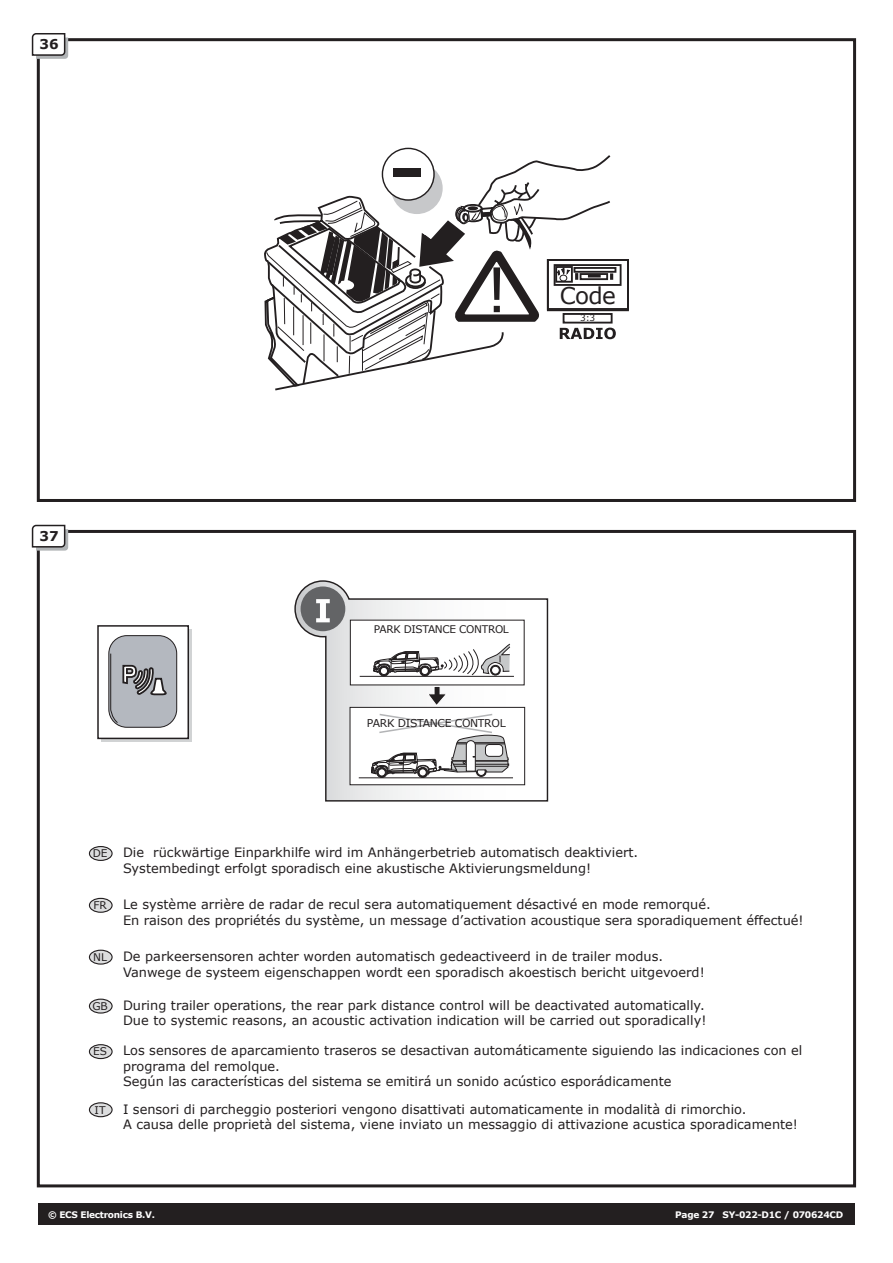
<style>
.page{position:relative;width:893px;height:1263px;background:#fff}
.page>*{position:absolute;margin:0;border:0;box-sizing:border-box;transform-origin:0 0}
.t1{font:61.5px "Verdana";color:#231f20}
.t2{font:23.1px "Verdana";color:#231f20}
.t3{font:700 13.5px "Verdana";color:#231f20}
.t4{font:12.9px/15.5px "Verdana";color:#231f20}
.t5{font:10.8px "Verdana";letter-spacing:-.03em;color:#231f20}
.t6{font:10.65px "Verdana";color:#231f20}
.t7{font:10.5px "Verdana";letter-spacing:-.03em;color:#231f20}
.t8{font:700 9px "Verdana";letter-spacing:-.03em;color:#fff}
.t9{font:9px "Verdana";color:#231f20}
.s1{font-size:10.65px}
</style>
<div class="page">
<div style="left:38px;top:1203px;width:817px;height:21px;background:#231f20"></div>
<div style="left:37px;top:38px;width:819px;height:464px;border:3px solid #231f20"></div>
<svg style="left:31px;top:33px;width:37px;height:26px"></svg>
<div style="left:89px;top:846px;width:23px;height:14px;background:#dcddde;border-radius:50%"></div>
<div style="left:89px;top:846px;width:24px;height:15px;border:1px solid #231f20;border-radius:50%"></div>
<div style="left:89px;top:898px;width:23px;height:14px;background:#dcddde;border-radius:50%"></div>
<div style="left:89px;top:898px;width:24px;height:15px;border:1px solid #231f20;border-radius:50%"></div>
<div style="left:89px;top:950px;width:23px;height:14px;background:#dcddde;border-radius:50%"></div>
<div style="left:89px;top:950px;width:24px;height:15px;border:1px solid #231f20;border-radius:50%"></div>
<div style="left:89px;top:999px;width:23px;height:14px;background:#dcddde;border-radius:50%"></div>
<div style="left:89px;top:998px;width:24px;height:15px;border:1px solid #231f20;border-radius:50%"></div>
<div style="left:89px;top:1045px;width:23px;height:13px;background:#dcddde;border-radius:50%"></div>
<div style="left:89px;top:1044px;width:24px;height:15px;border:1px solid #231f20;border-radius:50%"></div>
<div style="left:89px;top:1103px;width:23px;height:14px;background:#dcddde;border-radius:50%"></div>
<div style="left:89px;top:1102px;width:24px;height:15px;border:1px solid #231f20;border-radius:50%"></div>
<svg style="left:101px;top:629px;width:90px;height:112px"></svg>
<div style="left:97px;top:625px;width:92px;height:114px;background:#fff;border:2px solid #231f20"></div>
<div style="left:109px;top:636px;width:68px;height:91px;background:#b4b8bf;border-radius:18px"></div>
<div style="left:108px;top:635px;width:69px;height:93px;border:1px solid #231f20;border-radius:18px"></div>
<svg style="left:110px;top:625px;width:56px;height:98px"></svg>
<svg style="left:294px;top:580px;width:255px;height:222px"></svg>
<div style="left:301px;top:586px;width:44px;height:45px;background:#636466;border-radius:50%"></div>
<svg style="left:316px;top:599px;width:14px;height:23px"></svg>
<div style="left:350px;top:707px;width:175px;height:78px;background:#fff"></div>
<div style="left:350px;top:707px;width:175px;height:78px;border:1px solid #231f20"></div>
<div style="left:350px;top:620px;width:174px;height:65px;background:#fff"></div>
<hr style="left:360px;top:676px;width:154px;height:1px;background:#231f20">
<hr style="left:359px;top:777px;width:154px;height:1px;background:#231f20">
<svg style="left:373px;top:643px;width:138px;height:63px"></svg>
<div style="left:420px;top:666px;width:10px;height:10px;border:1px solid #231f20;border-radius:50%"></div>
<div style="left:421px;top:667px;width:7px;height:7px;background:#fff;border-radius:50%"></div>
<div style="left:421px;top:667px;width:8px;height:8px;border:1px solid #231f20;border-radius:50%"></div>
<div style="left:379px;top:666px;width:10px;height:10px;border:1px solid #231f20;border-radius:50%"></div>
<div style="left:380px;top:667px;width:8px;height:7px;background:#fff;border-radius:50%"></div>
<div style="left:380px;top:667px;width:8px;height:8px;border:1px solid #231f20;border-radius:50%"></div>
<svg style="left:371px;top:713px;width:138px;height:85px"></svg>
<div style="left:418px;top:767px;width:10px;height:11px;border:1px solid #231f20;border-radius:50%"></div>
<div style="left:419px;top:769px;width:7px;height:7px;background:#fff;border-radius:50%"></div>
<div style="left:419px;top:769px;width:7px;height:7px;border:1px solid #231f20;border-radius:50%"></div>
<div style="left:377px;top:767px;width:10px;height:11px;border:1px solid #231f20;border-radius:50%"></div>
<div style="left:378px;top:769px;width:7px;height:7px;background:#fff;border-radius:50%"></div>
<div style="left:378px;top:769px;width:8px;height:7px;border:1px solid #231f20;border-radius:50%"></div>
<div style="left:37px;top:530px;width:819px;height:657px;border:3px solid #231f20"></div>
<svg style="left:31px;top:524px;width:37px;height:27px"></svg>
<div style="left:547px;top:259px;width:82px;height:51px;border:2px solid #231f20"></div>
<div style="left:554px;top:264px;width:68px;height:22px;border:2px solid #231f20"></div>
<svg style="left:382px;top:148px;width:52px;height:52px"></svg>
<svg style="left:264px;top:154px;width:352px;height:237px"></svg>
<p class="t3" style="left:39px;top:35px;width:21px">36</p>
<h1 class="t1" style="left:485px;top:248px;width:26px">!</h1>
<h2 class="t2" style="left:560px;top:280px;width:58px">Code</h2>
<p class="t9" style="left:580px;top:312px;width:16px">3:3</p>
<p class="t3" style="left:39px;top:527px;width:21px">37</p>
<p class="t7" style="left:374px;top:622px;width:137px">PARK DISTANCE CONTROL</p>
<p class="t5" style="left:367px;top:715px;width:140px">PARK DISTANCE CONTROL</p>
<p class="t4" style="left:123px;top:845px;width:517px;text-indent:-30px"><span class="s1">DE</span> Die rückwärtige Einparkhilfe wird im Anhängerbetrieb automatisch deaktiviert.<br>Systembedingt erfolgt sporadisch eine akustische Aktivierungsmeldung!</p>
<p class="t6" style="left:93px;top:898px;width:15px">FR</p>
<p class="t4" style="left:123px;top:897px;width:682px">Le système arrière de radar de recul sera automatiquement désactivé en mode remorqué.<br>En raison des propriétés du système, un message d’activation acoustique sera sporadiquement éffectué!</p>
<p class="t4" style="left:123px;top:948px;width:583px;text-indent:-30px"><span class="s1">NL</span> De parkeersensoren achter worden automatisch gedeactiveerd in de trailer modus.<br>Vanwege de systeem eigenschappen wordt een sporadisch akoestisch bericht uitgevoerd!</p>
<p class="t4" style="left:92px;top:997px;width:615px;text-align:right"><span class="s1">GB</span> During trailer operations, the rear park distance control will be deactivated automatically.<br>Due to systemic reasons, an acoustic activation indication will be carried out sporadically!</p>
<p class="t4" style="left:123px;top:1043px;width:681px;text-indent:-30px"><span class="s1">ES</span> Los sensores de aparcamiento traseros se desactivan automáticamente siguiendo las indicaciones con el programa del remolque.<br>Según las características del sistema se emitirá un sonido acústico esporádicamente</p>
<p class="t6" style="left:95px;top:1102px;width:12px">IT</p>
<p class="t4" style="left:123px;top:1101px;width:676px">I sensori di parcheggio posteriori vengono disattivati automaticamente in modalità di rimorchio.<br>A causa delle proprietà del sistema, viene inviato un messaggio di attivazione acustica sporadicamente!</p>
<p class="t8" style="left:48px;top:1208px;width:108px">© ECS Electronics B.V.</p>
<p class="t8" style="left:675px;top:1208px;width:169px">Page 27 SY-022-D1C / 070624CD</p>
</div>
